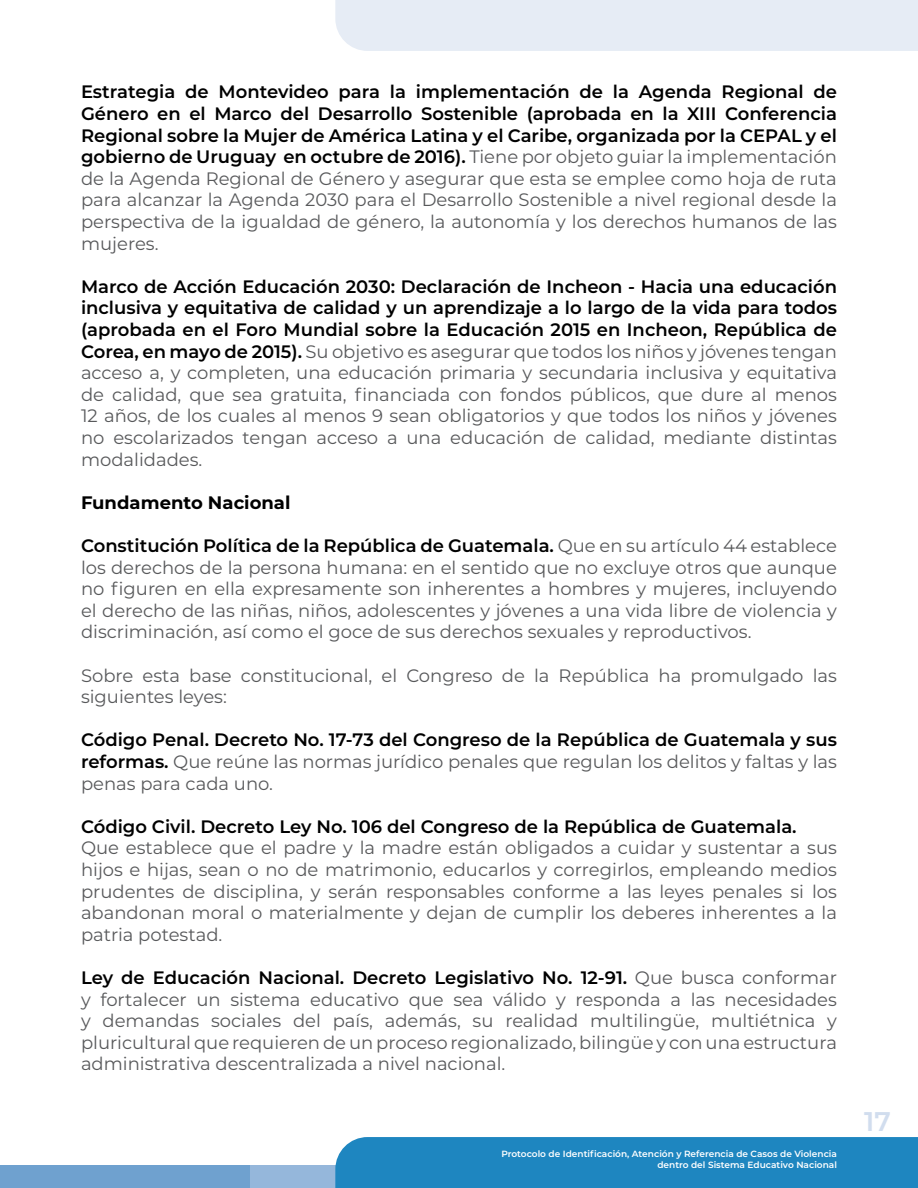
<style>
.page{position:relative;width:918px;height:1188px;background:#fff}
.page>*{position:absolute;margin:0;border:0;box-sizing:border-box;transform-origin:0 0}
.t1{font:600 27px "Montserrat";color:#d1ddee}
.t2{font:18px/21.6px "Montserrat";color:#58595b;text-align:justify}
.t3{font:600 18px "Montserrat";color:#000}
.t4{font:700 18px "Montserrat";color:#000}
.t5{font:600 9px/10.8px "Montserrat";color:#fff;text-align:right}
.s1{font-weight:600;color:#000}
</style>
<div class="page">
<div style="left:0;top:1165px;width:285px;height:23px;background:#6fa1cf"></div>
<div style="left:250px;top:1165px;width:668px;height:23px;background:#95b7db"></div>
<div style="left:335px;top:1137px;width:583px;height:51px;background:#1e86c0"></div>
<div style="left:335px;top:0;width:583px;height:51px;background:#e6ecf5"></div>
<p class="t2" style="left:81px;top:81px;width:758px"><span class="s1">Estrategia de Montevideo para la implementación de la Agenda Regional de Género en el Marco del Desarrollo Sostenible (aprobada en la XIII Conferencia Regional sobre la Mujer de América Latina y el Caribe, organizada por la CEPAL y el gobierno de Uruguay en octubre de 2016).</span> Tiene por objeto guiar la implementación de la Agenda Regional de Género y asegurar que esta se emplee como hoja de ruta para alcanzar la Agenda 2030 para el Desarrollo Sostenible a nivel regional desde la perspectiva de la igualdad de género, la autonomía y los derechos humanos de las mujeres.</p>
<p class="t2" style="left:81px;top:275px;width:758px"><span class="s1">Marco de Acción Educación 2030: Declaración de Incheon - Hacia una educación inclusiva y equitativa de calidad y un aprendizaje a lo largo de la vida para todos (aprobada en el Foro Mundial sobre la Educación 2015 en Incheon, República de Corea, en mayo de 2015).</span> Su objetivo es asegurar que todos los niños y jóvenes tengan acceso a, y completen, una educación primaria y secundaria inclusiva y equitativa de calidad, que sea gratuita, financiada con fondos públicos, que dure al menos 12 años, de los cuales al menos 9 sean obligatorios y que todos los niños y jóvenes no escolarizados tengan acceso a una educación de calidad, mediante distintas modalidades.</p>
<p class="t4" style="left:81px;top:489px;width:211px">Fundamento Nacional</p>
<p class="t2" style="left:81px;top:534px;width:758px"><span class="s1">Constitución Política de la República de Guatemala.</span> Que en su artículo 44 establece los derechos de la persona humana: en el sentido que no excluye otros que aunque no figuren en ella expresamente son inherentes a hombres y mujeres, incluyendo el derecho de las niñas, niños, adolescentes y jóvenes a una vida libre de violencia y discriminación, así como el goce de sus derechos sexuales y reproductivos.</p>
<p class="t2" style="left:81px;top:664px;width:758px">Sobre esta base constitucional, el Congreso de la República ha promulgado las siguientes leyes:</p>
<p class="t2" style="left:81px;top:729px;width:758px"><span class="s1">Código Penal. Decreto No. 17-73 del Congreso de la República de Guatemala y sus reformas.</span> Que reúne las normas jurídico penales que regulan los delitos y faltas y las penas para cada uno.</p>
<p class="t3" style="left:81px;top:814px;width:717px">Código Civil. Decreto Ley No. 106 del Congreso de la República de Guatemala.</p>
<p class="t2" style="left:81px;top:837px;width:758px">Que establece que el padre y la madre están obligados a cuidar y sustentar a sus hijos e hijas, sean o no de matrimonio, educarlos y corregirlos, empleando medios prudentes de disciplina, y serán responsables conforme a las leyes penales si los abandonan moral o materialmente y dejan de cumplir los deberes inherentes a la patria potestad.</p>
<p class="t2" style="left:81px;top:966px;width:758px"><span class="s1">Ley de Educación Nacional. Decreto Legislativo No. 12-91.</span> Que busca conformar y fortalecer un sistema educativo que sea válido y responda a las necesidades y demandas sociales del país, además, su realidad multilingüe, multiétnica y pluricultural que requieren de un proceso regionalizado, bilingüe y con una estructura administrativa descentralizada a nivel nacional.</p>
<p class="t5" style="left:501px;top:1148px;width:337px">Protocolo de Identificación, Atención y Referencia de Casos de Violencia dentro del Sistema Educativo Nacional</p>
<h1 class="t1" style="left:864px;top:1102px;width:28px">17</h1>
</div>
